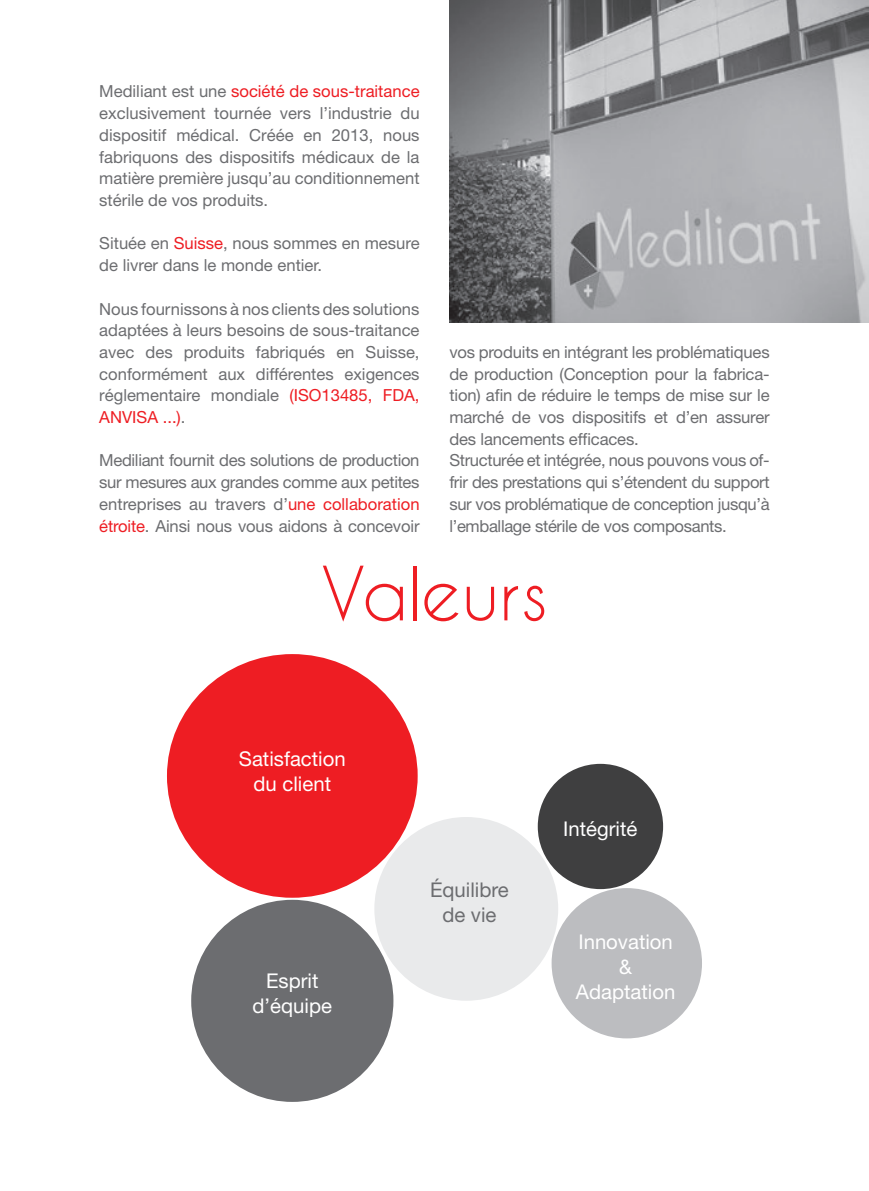
<style>
.page{position:relative;width:869px;height:1191px;background:#fff}
.page>*{position:absolute;margin:0;border:0;box-sizing:border-box;transform-origin:0 0}
.t1{font:70px "Caviar Dreams";color:#ee1d23}
.t2{font:20.3px/25.2px "Helvetica Neue LT";color:#fff;text-align:center}
.t3{font:20.3px/25.2px "Helvetica Neue LT";color:#6c6d70;text-align:center}
.t4{font:16.62px/21.7px "Helvetica Neue LT";letter-spacing:-.01em;color:#6c6d70;text-align:justify}
.s1{color:#ee1d23}
</style>
<div class="page">
<div style="left:167px;top:654px;width:250px;height:243px;background:#ee1d23;border-radius:50%"></div>
<div style="left:191px;top:899px;width:202px;height:202px;background:#6c6d70;border-radius:50%"></div>
<div style="left:374px;top:817px;width:184px;height:183px;background:#e9eaeb;border-radius:50%"></div>
<div style="left:551px;top:888px;width:150px;height:150px;background:#bcbdc0;border-radius:50%"></div>
<div style="left:537px;top:764px;width:125px;height:125px;background:#3f3f40;border-radius:50%"></div>
<img style="left:449px;top:0;width:419px;height:322px">
<p class="t4" style="left:99px;top:80px;width:321px">Mediliant est une <span class="s1">société de sous-traitance </span>exclusivement tournée vers l’industrie du dispositif médical. Créée en 2013, nous fabriquons des dispositifs médicaux de la matière première jusqu’au conditionnement stérile de vos produits.</p>
<p class="t4" style="left:99px;top:232px;width:321px">Située en <span class="s1">Suisse</span>, nous sommes en mesure de livrer dans le monde entier.</p>
<p class="t4" style="left:99px;top:297px;width:321px">Nous fournissons à nos clients des solutions adaptées à leurs besoins de sous-traitance avec des produits fabriqués en Suisse, conformément aux différentes exigences réglementaire mondiale <span class="s1">(ISO13485, FDA, ANVISA ...)</span>.</p>
<p class="t4" style="left:99px;top:449px;width:321px">Mediliant fournit des solutions de production sur mesures aux grandes comme aux petites entreprises au travers d’<span class="s1">une collaboration étroite</span>. Ainsi nous vous aidons à concevoir</p>
<h1 class="t1" style="left:321px;top:552px;width:228px">Valeurs</h1>
<p class="t4" style="left:449px;top:341px;width:321px;text-align:left">vos produits en intégrant les problématiques de production (Conception pour la fabrica&shy;tion) afin de réduire le temps de mise sur le marché de vos dispositifs et d’en assurer des lancements efficaces.<br>Structurée et intégrée, nous pouvons vous of&shy;frir des prestations qui s’étendent du support sur vos problématique de conception jusqu’à l’emballage stérile de vos composants.</p>
<p class="t2" style="left:239px;top:746px;width:108px">Satisfaction du client</p>
<p class="t2" style="left:252px;top:967px;width:81px">Esprit d’équipe</p>
<p class="t3" style="left:430px;top:877px;width:80px">Équilibre de vie</p>
<p class="t2" style="left:563px;top:816px;width:76px">Intégrité</p>
<p class="t2" style="left:575px;top:928px;width:101px">Innovation &amp;<br>Adaptation</p>
</div>
